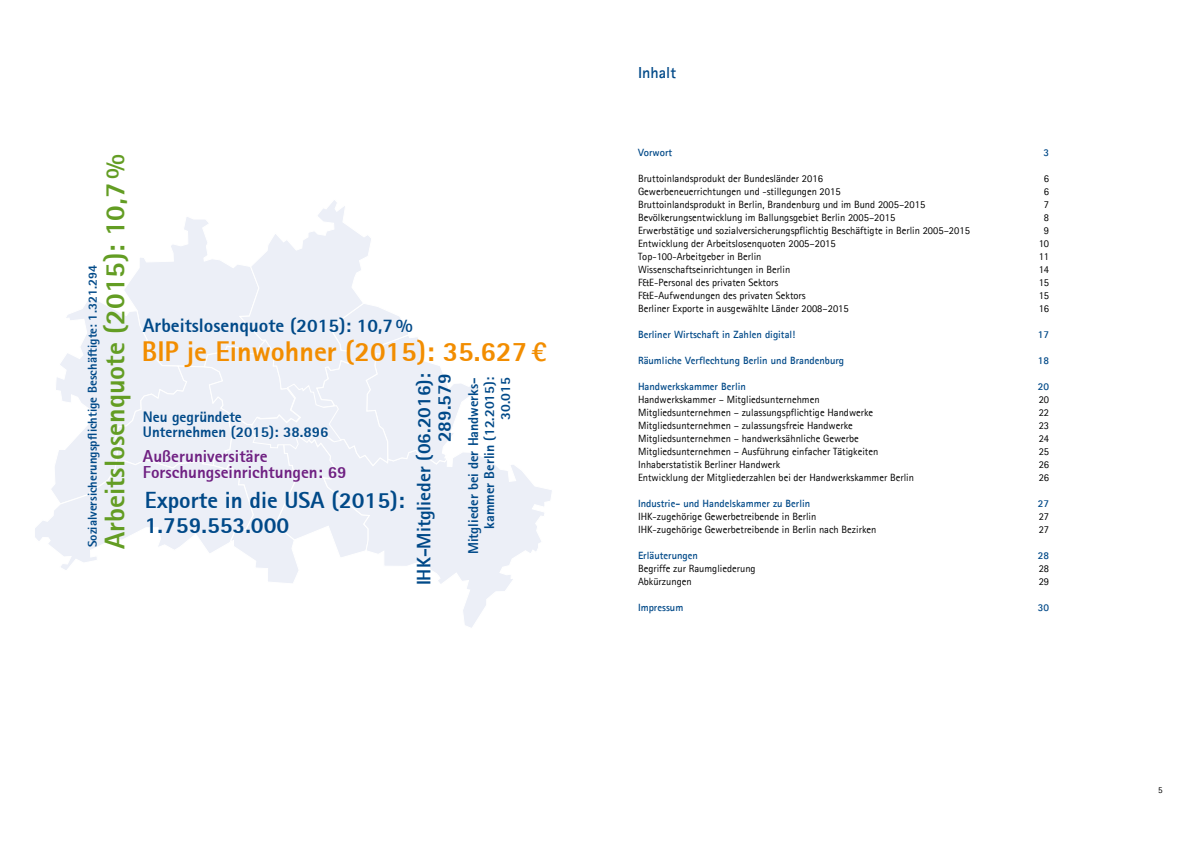
<style>
.page{position:relative;width:1191px;height:842px;background:#fff}
.page>*{position:absolute;margin:0;border:0;box-sizing:border-box;transform-origin:0 0}
.t1{font:800 28px "Agfa Rotis Sans Serif";color:#639d23}
.t2{font:800 28px "Agfa Rotis Sans Serif";color:#f28d00}
.t3{font:800 23px/25px "Agfa Rotis Sans Serif";color:#004988}
.t4{font:800 19.2px/20.5px "Agfa Rotis Sans Serif";color:#004988;text-align:right}
.t5{font:800 19.1px "Agfa Rotis Sans Serif";color:#004988}
.t6{font:800 17px/16px "Agfa Rotis Sans Serif";color:#6f2082}
.t7{font:700 16px "Agfa Rotis Sans Serif";color:#004988}
.t8{font:800 15px/15.8px "Agfa Rotis Sans Serif";color:#004988}
.t9{font:800 14px/16px "Agfa Rotis Sans Serif";color:#004988;text-align:right}
.t10{font:800 12.6px "Agfa Rotis Sans Serif";color:#004988}
.t11{font:10.5px "Agfa Rotis Sans Serif";color:#000}
.t12{font:700 10.5px "Agfa Rotis Sans Serif";color:#004988}
.t13{font:9px "Agfa Rotis Sans Serif";color:#000}
</style>
<div class="page">
<svg style="left:463px;top:455px;width:89px;height:173px"></svg>
<svg style="left:35px;top:200px;width:443px;height:385px"></svg>
<h1 class="t1" style="left:97px;top:549px;width:396px;rotate:-90deg">Arbeitslosenquote (2015): 10,7%</h1>
<p class="t10" style="left:84px;top:547px;width:283px;rotate:-90deg">Sozialversicherungspflichtige Beschäftigte: 1.321.294</p>
<h3 class="t5" style="left:143px;top:313px;width:271px">Arbeitslosenquote (2015): 10,7%</h3>
<h1 class="t2" style="left:142px;top:333px;width:406px">BIP je Einwohner (2015): 35.627€</h1>
<h3 class="t8" style="left:143px;top:408px;width:187px">Neu gegründete<br>Unternehmen (2015): 38.896</h3>
<h3 class="t6" style="left:143px;top:448px;width:205px">Außeruniversitäre<br>Forschungseinrichtungen: 69</h3>
<h2 class="t3" style="left:145px;top:488px;width:261px">Exporte in die USA (2015):<br>1.759.553.000</h2>
<h3 class="t4" style="left:413px;top:585px;width:213px;rotate:-90deg">IHK-Mitglieder (06.2016):<br>289.579</h3>
<h3 class="t9" style="left:465px;top:554px;width:179px;rotate:-90deg">Mitglieder bei der Handwerks&shy;kammer Berlin (12.2015):<br>30.015</h3>
<h3 class="t7" style="left:638px;top:63px;width:39px">Inhalt</h3>
<p class="t12" style="left:638px;top:146px;width:36px">Vorwort</p>
<p class="t12" style="left:1043px;top:146px;width:7px">3</p>
<p class="t11" style="left:638px;top:172px;width:186px">Bruttoinlandsprodukt der Bundesländer 2016</p>
<p class="t11" style="left:1044px;top:172px;width:7px">6</p>
<p class="t11" style="left:638px;top:185px;width:204px">Gewerbeneuerrichtungen und -stillegungen 2015</p>
<p class="t11" style="left:1044px;top:185px;width:7px">6</p>
<p class="t11" style="left:638px;top:198px;width:289px">Bruttoinlandsprodukt in Berlin, Brandenburg und im Bund 2005–2015</p>
<p class="t11" style="left:1044px;top:198px;width:7px">7</p>
<p class="t11" style="left:638px;top:211px;width:259px">Bevölkerungsentwicklung im Ballungsgebiet Berlin 2005–2015</p>
<p class="t11" style="left:1044px;top:211px;width:7px">8</p>
<p class="t11" style="left:638px;top:224px;width:333px">Erwerbstätige und sozialversicherungspflichtig Beschäftigte in Berlin 2005–2015</p>
<p class="t11" style="left:1044px;top:224px;width:7px">9</p>
<p class="t11" style="left:638px;top:237px;width:199px">Entwicklung der Arbeitslosenquoten 2005–2015</p>
<p class="t11" style="left:1038px;top:237px;width:12px">10</p>
<p class="t11" style="left:638px;top:250px;width:125px">Top-100-Arbeitgeber in Berlin</p>
<p class="t11" style="left:1038px;top:250px;width:12px">11</p>
<p class="t11" style="left:638px;top:263px;width:154px">Wissenschaftseinrichtungen in Berlin</p>
<p class="t11" style="left:1038px;top:263px;width:12px">14</p>
<p class="t11" style="left:638px;top:276px;width:142px">F&amp;E-Personal des privaten Sektors</p>
<p class="t11" style="left:1038px;top:276px;width:12px">15</p>
<p class="t11" style="left:638px;top:289px;width:169px">F&amp;E-Aufwendungen des privaten Sektors</p>
<p class="t11" style="left:1038px;top:289px;width:12px">15</p>
<p class="t11" style="left:638px;top:302px;width:212px">Berliner Exporte in ausgewählte Länder 2008–2015</p>
<p class="t11" style="left:1038px;top:302px;width:12px">16</p>
<p class="t12" style="left:638px;top:328px;width:159px">Berliner Wirtschaft in Zahlen digital!</p>
<p class="t12" style="left:1038px;top:328px;width:13px">17</p>
<p class="t12" style="left:638px;top:354px;width:208px">Räumliche Verflechtung Berlin und Brandenburg</p>
<p class="t12" style="left:1038px;top:354px;width:13px">18</p>
<p class="t12" style="left:638px;top:380px;width:109px">Handwerkskammer Berlin</p>
<p class="t12" style="left:1038px;top:380px;width:13px">20</p>
<p class="t11" style="left:638px;top:393px;width:183px">Handwerkskammer – Mitgliedsunternehmen</p>
<p class="t11" style="left:1038px;top:393px;width:12px">20</p>
<p class="t11" style="left:638px;top:406px;width:237px">Mitgliedsunternehmen – zulassungspflichtige Handwerke</p>
<p class="t11" style="left:1038px;top:406px;width:12px">22</p>
<p class="t11" style="left:638px;top:419px;width:216px">Mitgliedsunternehmen – zulassungsfreie Handwerke</p>
<p class="t11" style="left:1038px;top:419px;width:12px">23</p>
<p class="t11" style="left:638px;top:432px;width:222px">Mitgliedsunternehmen – handwerksähnliche Gewerbe</p>
<p class="t11" style="left:1038px;top:432px;width:12px">24</p>
<p class="t11" style="left:638px;top:445px;width:242px">Mitgliedsunternehmen – Ausführung einfacher Tätigkeiten</p>
<p class="t11" style="left:1038px;top:445px;width:12px">25</p>
<p class="t11" style="left:638px;top:458px;width:144px">Inhaberstatistik Berliner Handwerk</p>
<p class="t11" style="left:1038px;top:458px;width:12px">26</p>
<p class="t11" style="left:638px;top:471px;width:277px">Entwicklung der Mitgliederzahlen bei der Handwerkskammer Berlin</p>
<p class="t11" style="left:1038px;top:471px;width:12px">26</p>
<p class="t12" style="left:638px;top:497px;width:174px">Industrie- und Handelskammer zu Berlin</p>
<p class="t12" style="left:1038px;top:497px;width:13px">27</p>
<p class="t11" style="left:638px;top:510px;width:180px">IHK-zugehörige Gewerbetreibende in Berlin</p>
<p class="t11" style="left:1038px;top:510px;width:12px">27</p>
<p class="t11" style="left:638px;top:523px;width:240px">IHK-zugehörige Gewerbetreibende in Berlin nach Bezirken</p>
<p class="t11" style="left:1038px;top:523px;width:12px">27</p>
<p class="t12" style="left:638px;top:549px;width:61px">Erläuterungen</p>
<p class="t12" style="left:1038px;top:549px;width:13px">28</p>
<p class="t11" style="left:638px;top:562px;width:119px">Begriffe zur Raumgliederung</p>
<p class="t11" style="left:1038px;top:562px;width:12px">28</p>
<p class="t11" style="left:638px;top:575px;width:55px">Abkürzungen</p>
<p class="t11" style="left:1038px;top:575px;width:12px">29</p>
<p class="t12" style="left:638px;top:601px;width:47px">Impressum</p>
<p class="t12" style="left:1038px;top:601px;width:13px">30</p>
<p class="t13" style="left:1158px;top:785px;width:6px">5</p>
</div>
